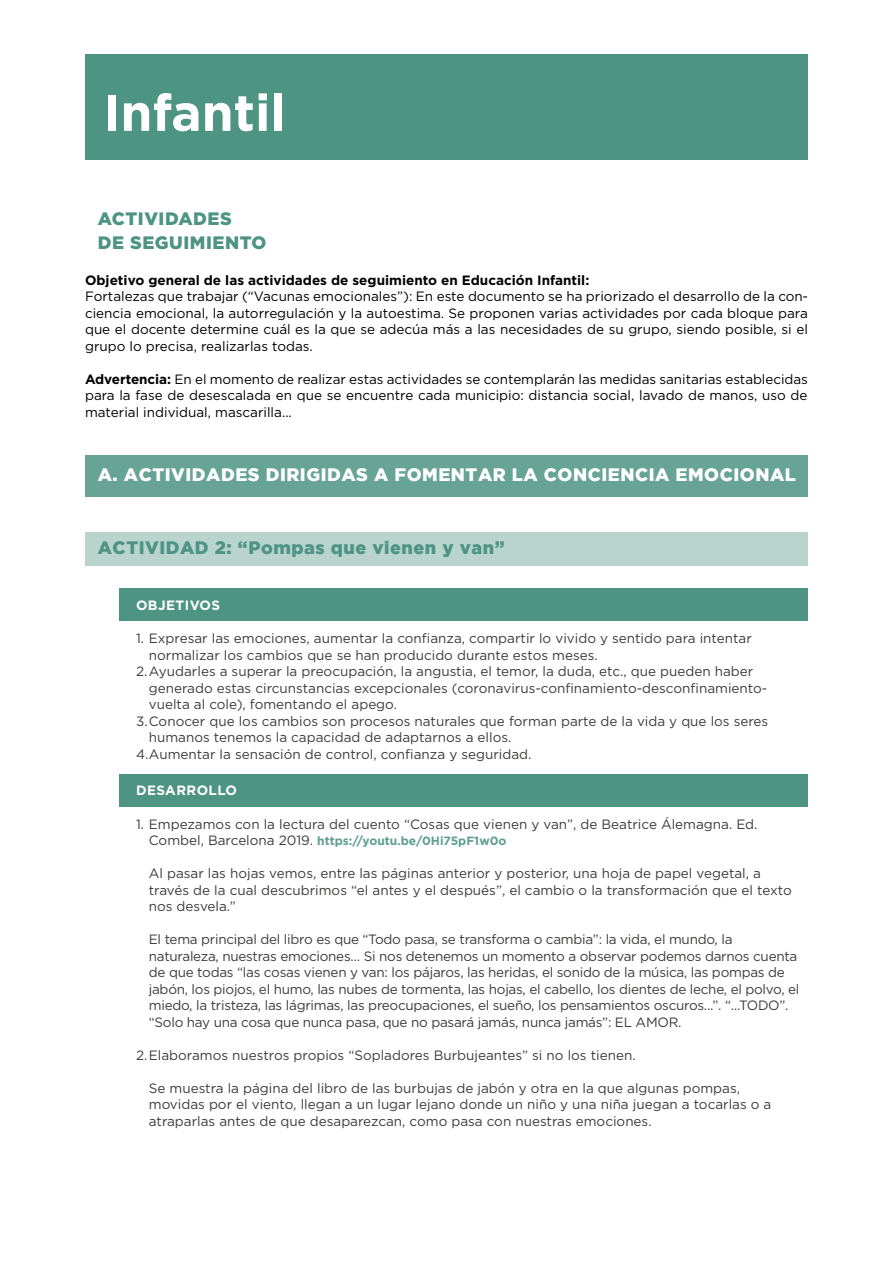
<style>
.page{position:relative;width:893px;height:1263px;background:#fff}
.page>*{position:absolute;margin:0;border:0;box-sizing:border-box;transform-origin:0 0}
.t1{font:700 51.3px "Gotham";color:#fff}
.t2{font:900 18px "Gotham";letter-spacing:.03em;color:#fff}
.t3{font:900 18px "Gotham";letter-spacing:.03em;color:#4d9482}
.t4{font:900 18px/24px "Gotham";letter-spacing:.03em;color:#4d9482}
.t5{font:13.5px/16.5px "Gotham";color:#3c3c3b}
.t6{font:13.5px/16.5px "Gotham";color:#000;text-align:justify}
.t7{font:13.5px/16.5px "Gotham";letter-spacing:-.02em;color:#3c3c3b}
.t8{font:700 13.5px "Gotham";color:#000}
.t9{font:700 13.5px "Gotham";letter-spacing:.03em;color:#fff}
.t10{font:700 12px "Gotham";color:#5e9f8f}
.s1{font-weight:700}
.s2{font-weight:400;font-size:13.5px;color:#3c3c3b}
</style>
<div class="page">
<div style="left:85px;top:455px;width:723px;height:42px;background:#67a495"></div>
<div style="left:85px;top:532px;width:723px;height:33px;background:#b8d4cd"></div>
<div style="left:119px;top:589px;width:689px;height:32px;background:#4d9482"></div>
<div style="left:119px;top:774px;width:689px;height:32px;background:#4d9482"></div>
<div style="left:85px;top:54px;width:723px;height:106px;background:#4d9482"></div>
<h1 class="t1" style="left:103px;top:83px;width:184px">Infantil</h1>
<h2 class="t4" style="left:98px;top:206px;width:170px">ACTIVIDADES<br>DE SEGUIMIENTO</h2>
<p class="t8" style="left:85px;top:272px;width:506px">Objetivo general de las actividades de seguimiento en Educación Infantil:</p>
<p class="t6" style="left:85px;top:288px;width:724px">Fortalezas que trabajar (“Vacunas emocionales”): En este documento se ha priorizado el desarrollo de la con&shy;ciencia emocional, la autorregulación y la autoestima. Se proponen varias actividades por cada bloque para que el docente determine cuál es la que se adecúa más a las necesidades de su grupo, siendo posible, si el grupo lo precisa, realizarlas todas.</p>
<p class="t6" style="left:85px;top:371px;width:724px"><span class="s1">Advertencia:</span> En el momento de realizar estas actividades se contemplarán las medidas sanitarias establecidas para la fase de desescalada en que se encuentre cada municipio: distancia social, lavado de manos, uso de material individual, mascarilla...</p>
<h2 class="t2" style="left:98px;top:464px;width:700px">A. ACTIVIDADES DIRIGIDAS A FOMENTAR LA CONCIENCIA EMOCIONAL</h2>
<h2 class="t3" style="left:98px;top:537px;width:408px">ACTIVIDAD 2: “Pompas que vienen y van”</h2>
<p class="t9" style="left:136px;top:597px;width:85px">OBJETIVOS</p>
<p class="t5" style="left:136px;top:630px;width:617px">1. Expresar las emociones, aumentar la confianza, compartir lo vivido y sentido para intentar</p>
<p class="t5" style="left:149px;top:646px;width:450px">normalizar los cambios que se han producido durante estos meses.</p>
<p class="t5" style="left:136px;top:663px;width:619px">2.Ayudarles a superar la preocupación, la angustia, el temor, la duda, etc., que pueden haber</p>
<p class="t5" style="left:149px;top:679px;width:620px">generado estas circunstancias excepcionales (coronavirus-confinamiento-desconfinamiento-</p>
<p class="t5" style="left:149px;top:696px;width:250px">vuelta al cole), fomentando el apego.</p>
<p class="t5" style="left:136px;top:712px;width:634px">3.Conocer que los cambios son procesos naturales que forman parte de la vida y que los seres</p>
<p class="t5" style="left:149px;top:729px;width:364px">humanos tenemos la capacidad de adaptarnos a ellos.</p>
<p class="t5" style="left:136px;top:745px;width:397px">4.Aumentar la sensación de control, confianza y seguridad.</p>
<p class="t9" style="left:136px;top:783px;width:102px">DESARROLLO</p>
<p class="t5" style="left:136px;top:815px;width:623px">1. Empezamos con la lectura del cuento “Cosas que vienen y van”, de Beatrice Álemagna. Ed.</p>
<p class="t10" style="left:149px;top:834px;width:359px"><span class="s2">Combel, Barcelona 2019.</span> https://youtu.be/0Hi75pF1w0o</p>
<p class="t5" style="left:149px;top:865px;width:644px">Al pasar las hojas vemos, entre las páginas anterior y posterior, una hoja de papel vegetal, a través de la cual descubrimos “el antes y el después”, el cambio o la transformación que el texto nos desvela.”</p>
<p class="t7" style="left:149px;top:931px;width:652px">El tema principal del libro es que “Todo pasa, se transforma o cambia”: la vida, el mundo, la naturaleza, nuestras emociones… Si nos detenemos un momento a observar podemos darnos cuenta de que todas “las cosas vienen y van: los pájaros, las heridas, el sonido de la música, las pompas de jabón, los piojos, el humo, las nubes de tormenta, las hojas, el cabello, los dientes de leche, el polvo, el miedo, la tristeza, las lágrimas, las preocupaciones, el sueño, los pensamientos oscuros...”. “…TODO”. “Solo hay una cosa que nunca pasa, que no pasará jamás, nunca jamás”: EL AMOR.</p>
<p class="t5" style="left:136px;top:1046px;width:501px">2.Elaboramos nuestros propios “Sopladores Burbujeantes” si no los tienen.</p>
<p class="t5" style="left:149px;top:1079px;width:624px">Se muestra la página del libro de las burbujas de jabón y otra en la que algunas pompas, movidas por el viento, llegan a un lugar lejano donde un niño y una niña juegan a tocarlas o a atraparlas antes de que desaparezcan, como pasa con nuestras emociones.</p>
</div>
